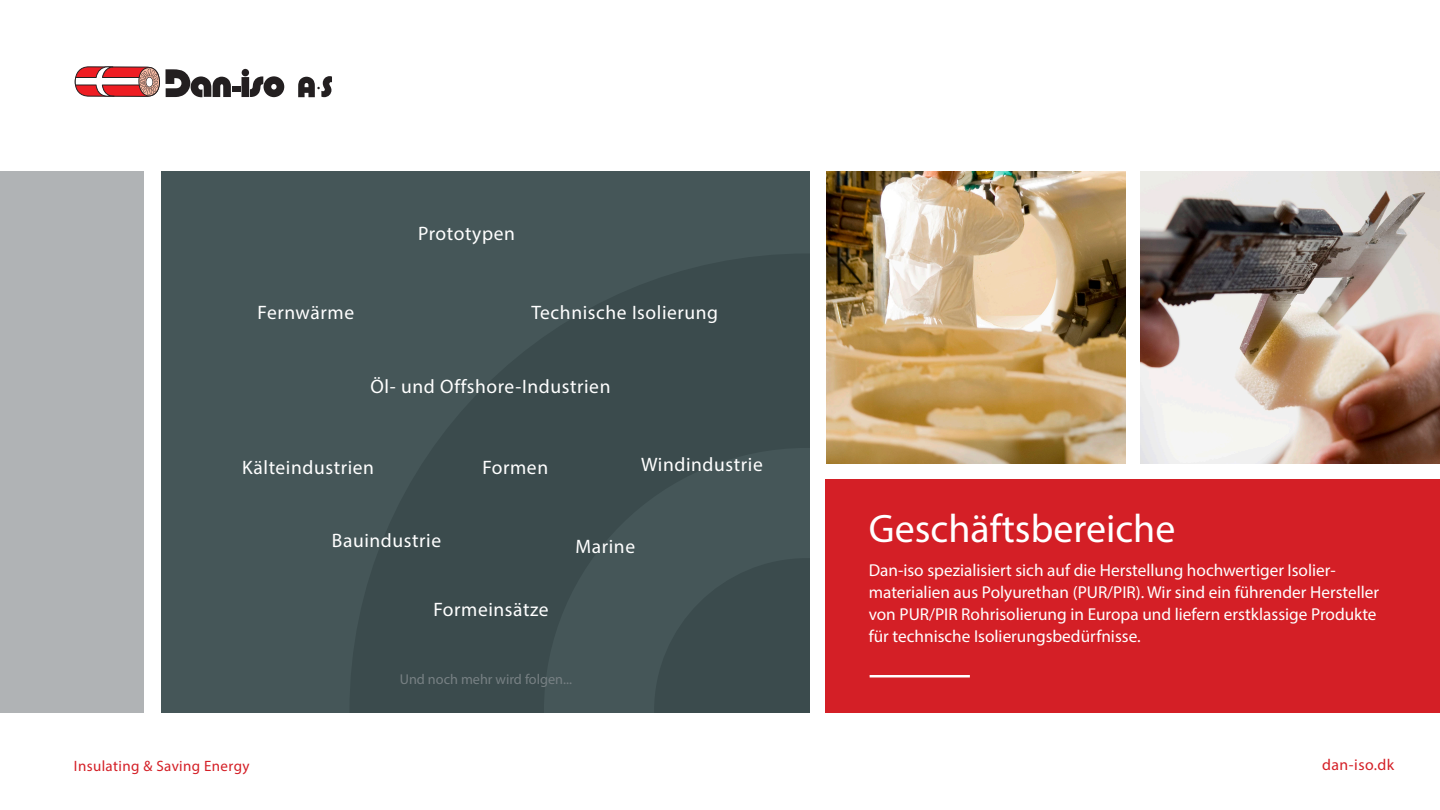
<style>
.page{position:relative;width:1440px;height:810px;background:#fff}
.page>*{position:absolute;margin:0;border:0;box-sizing:border-box;transform-origin:0 0}
.t1{font:39.9px "Myriad Pro";color:#fff}
.t2{font:19.5px "Myriad Pro";letter-spacing:.03em;color:#fff}
.t3{font:17.25px/21.8px "Myriad Pro";color:#fff}
.t4{font:15.75px "Myriad Pro";letter-spacing:.03em;color:#d41f26}
.t5{font:15px "Myriad Pro";letter-spacing:.025em;color:#d41f26}
.t6{font:14.25px "Myriad Pro";color:#778083}
</style>
<div class="page">
<svg style="left:166px;top:69px;width:65px;height:28px"></svg>
<div style="left:232px;top:87px;width:8px;height:5px;background:#231f20"></div>
<svg style="left:242px;top:69px;width:42px;height:28px"></svg>
<svg style="left:298px;top:76px;width:34px;height:21px"></svg>
<svg style="left:75px;top:66px;width:85px;height:31px"></svg>
<div style="left:0;top:171px;width:144px;height:542px;background:#b0b3b5"></div>
<div style="left:161px;top:171px;width:650px;height:542px;background:#455658"></div>
<svg style="left:350px;top:254px;width:461px;height:459px;fill:#3b4b4d"></svg>
<svg style="left:654px;top:558px;width:157px;height:155px;fill:#3b4b4d"></svg>
<img style="left:826px;top:171px;width:300px;height:293px">
<div style="left:826px;top:480px;width:614px;height:233px;background:#d41f26"></div>
<hr style="left:870px;top:675px;width:100px;height:2px;background:#fff">
<img style="left:1141px;top:171px;width:299px;height:293px">
<p class="t2" style="left:418px;top:222px;width:98px">Prototypen</p>
<p class="t2" style="left:258px;top:300px;width:98px">Fernwärme</p>
<p class="t2" style="left:531px;top:300px;width:188px">Technische Isolierung</p>
<p class="t2" style="left:371px;top:374px;width:241px">Öl- und Offshore-Industrien</p>
<p class="t2" style="left:242px;top:455px;width:134px">Kälteindustrien</p>
<p class="t2" style="left:641px;top:452px;width:123px">Windindustrie</p>
<p class="t2" style="left:482px;top:455px;width:67px">Formen</p>
<p class="t2" style="left:332px;top:529px;width:111px">Bauindustrie</p>
<p class="t2" style="left:433px;top:597px;width:117px">Formeinsätze</p>
<p class="t2" style="left:575px;top:534px;width:61px">Marine</p>
<p class="t6" style="left:400px;top:670px;width:174px">Und noch mehr wird folgen...</p>
<h1 class="t1" style="left:869px;top:504px;width:308px">Geschäftsbereiche</h1>
<p class="t3" style="left:869px;top:559px;width:512px">Dan-iso spezialisiert sich auf die Herstellung hochwertiger Isolier&shy;materialien aus Polyurethan (PUR/PIR). Wir sind ein führender Hersteller von PUR/PIR Rohrisolierung in Europa und liefern erstklassige Produkte für technische Isolierungsbedürfnisse.</p>
<p class="t5" style="left:74px;top:757px;width:177px">Insulating &amp; Saving Energy</p>
<p class="t4" style="left:1322px;top:755px;width:74px">dan-iso.dk</p>
</div>
